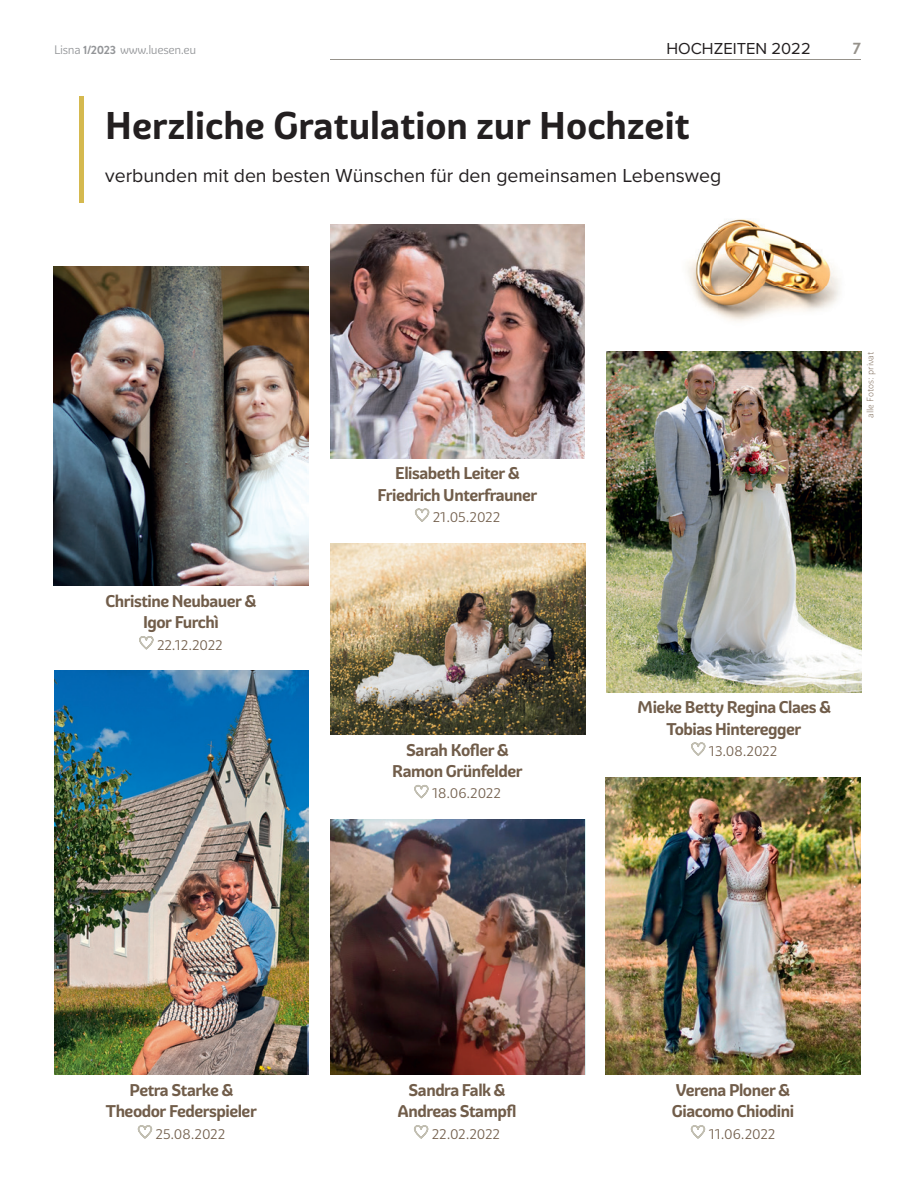
<style>
.page{position:relative;width:915px;height:1191px;background:#fff}
.page>*{position:absolute;margin:0;border:0;box-sizing:border-box;transform-origin:0 0}
.t1{font:700 37.5px "Graviola";color:#231f20}
.t2{font:19.5px "Proxima Nova";color:#231f20}
.t3{font:700 16.5px/21.3px "Graviola";letter-spacing:-.03em;color:#715d4a;text-align:center}
.t4{font:16.5px "Proxima Nova";color:#231f20}
.t5{font:700 16.5px "Brandon Grotesque";color:#96928b}
.t6{font:13.5px "Graviola";color:#715d4a}
.t7{font:12px "Graviola";letter-spacing:-.03em;color:#939598}
.t8{font:300 9px "Graviola";color:#715d4a}
.s1{font-family:"Brandon Grotesque";font-weight:700}
</style>
<div class="page">
<hr style="left:330px;top:59px;width:530px;height:1px;background:#96928b">
<hr style="left:80px;top:97px;width:4px;height:106px;background:#d5b94f">
<img style="left:687px;top:219px;width:153px;height:102px">
<img style="left:330px;top:543px;width:255px;height:191px">
<img style="left:54px;top:671px;width:255px;height:403px">
<svg style="left:414px;top:1125px;width:14px;height:13px"></svg>
<svg style="left:690px;top:1125px;width:15px;height:13px"></svg>
<svg style="left:139px;top:636px;width:14px;height:13px"></svg>
<svg style="left:415px;top:508px;width:14px;height:14px"></svg>
<svg style="left:691px;top:742px;width:14px;height:14px"></svg>
<svg style="left:138px;top:1125px;width:14px;height:13px"></svg>
<svg style="left:414px;top:785px;width:14px;height:13px"></svg>
<img style="left:330px;top:819px;width:254px;height:255px">
<img style="left:605px;top:777px;width:255px;height:297px">
<img style="left:53px;top:267px;width:256px;height:318px">
<img style="left:330px;top:224px;width:254px;height:234px">
<img style="left:606px;top:352px;width:255px;height:340px">
<p class="t7" style="left:54px;top:43px;width:143px">Lisna <span class="s1">1/2023</span> www.luesen.eu</p>
<p class="t5" style="left:852px;top:37px;width:9px">7</p>
<p class="t4" style="left:666px;top:36px;width:146px">HOCHZEITEN 2022</p>
<h1 class="t1" style="left:105px;top:102px;width:586px">Herzliche Gratulation zur Hochzeit</h1>
<p class="t2" style="left:105px;top:161px;width:617px">verbunden mit den besten Wünschen für den gemeinsamen Lebensweg</p>
<p class="t3" style="left:105px;top:590px;width:152px">Christine Neubauer &amp;<br>Igor Furchì</p>
<p class="t6" style="left:157px;top:636px;width:67px">22.12.2022</p>
<p class="t3" style="left:377px;top:463px;width:161px">Elisabeth Leiter &amp;<br>Friedrich Unterfrauner</p>
<p class="t6" style="left:432px;top:509px;width:69px">21.05.2022</p>
<p class="t3" style="left:392px;top:739px;width:132px">Sarah Kofler &amp;<br>Ramon Grünfelder</p>
<p class="t6" style="left:432px;top:785px;width:70px">18.06.2022</p>
<p class="t8" style="left:864px;top:418px;width:68px;rotate:-90deg">alle Fotos: privat</p>
<p class="t3" style="left:637px;top:697px;width:195px">Mieke Betty Regina Claes &amp;<br>Tobias Hinteregger</p>
<p class="t6" style="left:708px;top:743px;width:70px">13.08.2022</p>
<p class="t3" style="left:106px;top:1079px;width:152px">Petra Starke &amp;<br>Theodor Federspieler</p>
<p class="t6" style="left:156px;top:1125px;width:71px">25.08.2022</p>
<p class="t3" style="left:397px;top:1079px;width:120px">Sandra Falk &amp;<br>Andreas Stampfl</p>
<p class="t6" style="left:431px;top:1125px;width:70px">22.02.2022</p>
<p class="t3" style="left:671px;top:1079px;width:124px;text-align:left">Verena Ploner &amp;<br>Giacomo Chiodini</p>
<p class="t6" style="left:708px;top:1125px;width:68px">11.06.2022</p>
</div>
